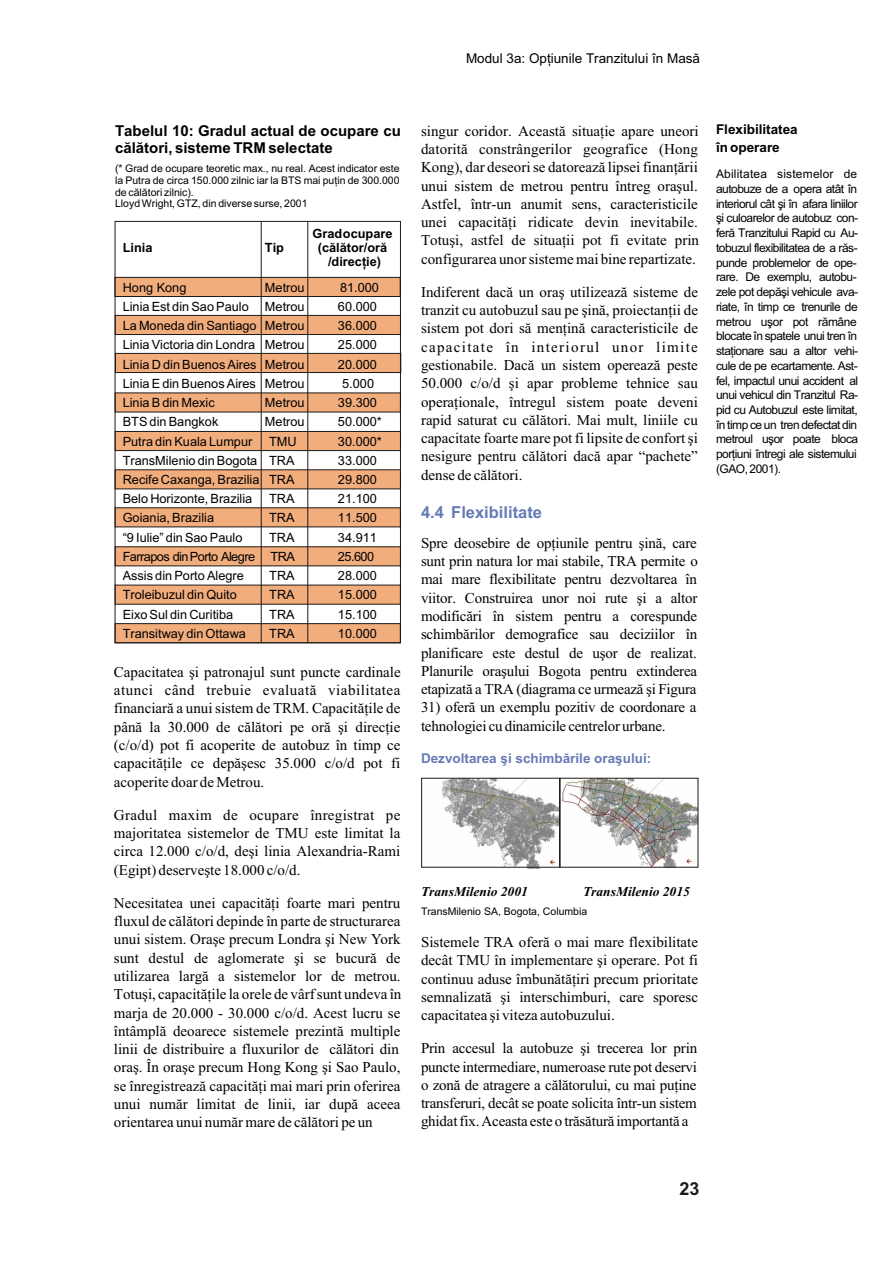
<style>
.page{position:relative;width:894px;height:1263px;background:#fff}
.page>*{position:absolute;margin:0;border:0;box-sizing:border-box;transform-origin:0 0}
.t1{font:700 18px "Arial CE";color:#1f1a17}
.t2{font:700 16.5px "Arial CE";color:#667ab5}
.t3{font:15px/18.3px "Times New Roman CE";color:#000;text-align:justify}
.t4{font:700 15px/16.8px "Arial CE";color:#000}
.t5{font:15px "Times New Roman";letter-spacing:-.01em;color:#000}
.t6{font:13.5px "Arial CE";color:#000}
.t7{font:700 13.5px "Arial CE";color:#667ab5}
.t8{font:italic 700 13.5px "Times New Roman";color:#000}
.t9{font:700 13.5px/18.1px "Arial CE";color:#000}
.t10{font:12.75px "Arial CE";color:#000}
.t11{font:700 12.75px/14.2px "Arial CE";color:#000;text-align:center}
.t12{font:12.75px "Arial CE";letter-spacing:-.045em;color:#000}
.t13{font:12px/14.7px "Arial CE";letter-spacing:-.04em;color:#000}
.t14{font:10.5px/11.7px "Arial CE";color:#000}
.s1{font-family:"Times New Roman"}
.s2{font-family:"Times New Roman CE"}
</style>
<div class="page">
<div style="left:115px;top:277px;width:286px;height:20px;background:#f2ad7d;border:1px solid #1f1a17"></div>
<div style="left:115px;top:315px;width:286px;height:20px;background:#f2ad7d;border:1px solid #1f1a17"></div>
<div style="left:115px;top:353px;width:286px;height:20px;background:#f2ad7d;border:1px solid #1f1a17"></div>
<div style="left:115px;top:393px;width:286px;height:19px;background:#f2ad7d"></div>
<div style="left:115px;top:431px;width:286px;height:20px;background:#f2ad7d;border:1px solid #1f1a17"></div>
<div style="left:115px;top:469px;width:286px;height:20px;background:#f2ad7d"></div>
<div style="left:115px;top:507px;width:286px;height:20px;background:#f2ad7d"></div>
<div style="left:115px;top:546px;width:286px;height:20px;background:#f2ad7d;border:1px solid #1f1a17"></div>
<div style="left:115px;top:585px;width:286px;height:20px;background:#f2ad7d"></div>
<div style="left:115px;top:623px;width:286px;height:20px;background:#f2ad7d;border:1px solid #1f1a17"></div>
<div style="left:115px;top:221px;width:286px;height:422px;border:1px solid #1f1a17"></div>
<hr style="left:261px;top:221px;width:1px;height:421px;background:#1f1a17">
<hr style="left:308px;top:221px;width:1px;height:421px;background:#1f1a17">
<img style="left:422px;top:780px;width:276px;height:88px">
<div style="left:421px;top:778px;width:139px;height:89px;border:1px solid #1f1a17"></div>
<p class="t6" style="left:466px;top:51px;width:236px">Modul 3a: Opþiunile Tranzitului în Masã</p>
<p class="t4" style="left:115px;top:124px;width:287px">Tabelul 10: Gradul actual de ocupare cu cãlãtori, sisteme TRM selectate</p>
<p class="t14" style="left:115px;top:163px;width:286px">(* Grad de ocupare teoretic max., nu real. Acest indicator este la Putra de circa 150.000 zilnic iar la BTS mai puþin de 300.000 de cãlãtori zilnic).<br>Lloyd Wright, GTZ, din diverse surse, 2001</p>
<p class="t11" style="left:313px;top:228px;width:82px">Grad ocupare</p>
<p class="t11" style="left:123px;top:242px;width:31px">Linia</p>
<p class="t11" style="left:265px;top:242px;width:21px">Tip</p>
<p class="t11" style="left:318px;top:242px;width:71px">(cãlãtor/orã /direcþie)</p>
<p class="t10" style="left:123px;top:280px;width:65px">Hong Kong</p>
<p class="t10" style="left:265px;top:280px;width:41px">Metrou</p>
<p class="t10" style="left:340px;top:280px;width:40px">81.000</p>
<p class="t10" style="left:123px;top:300px;width:128px">Linia Est din Sao Paulo</p>
<p class="t10" style="left:265px;top:300px;width:41px">Metrou</p>
<p class="t10" style="left:338px;top:300px;width:40px">60.000</p>
<p class="t10" style="left:123px;top:319px;width:183px">La Moneda din Santiago Metrou</p>
<p class="t10" style="left:338px;top:319px;width:40px">36.000</p>
<p class="t10" style="left:123px;top:338px;width:183px">Linia Victoria din Londra Metrou</p>
<p class="t10" style="left:338px;top:338px;width:40px">25.000</p>
<p class="t10" style="left:123px;top:357px;width:183px">Linia D din Buenos Aires Metrou</p>
<p class="t10" style="left:338px;top:357px;width:40px">20.000</p>
<p class="t10" style="left:123px;top:376px;width:183px">Linia E din Buenos Aires Metrou</p>
<p class="t10" style="left:342px;top:376px;width:33px">5.000</p>
<p class="t10" style="left:123px;top:396px;width:94px">Linia B din Mexic</p>
<p class="t10" style="left:265px;top:396px;width:41px">Metrou</p>
<p class="t10" style="left:338px;top:396px;width:40px">39.300</p>
<p class="t10" style="left:123px;top:415px;width:97px">BTS din Bangkok</p>
<p class="t10" style="left:265px;top:415px;width:41px">Metrou</p>
<p class="t10" style="left:338px;top:415px;width:45px">50.000*</p>
<p class="t10" style="left:123px;top:434px;width:131px">Putra din Kuala Lumpur</p>
<p class="t10" style="left:269px;top:434px;width:29px">TMU</p>
<p class="t10" style="left:338px;top:434px;width:45px">30.000*</p>
<p class="t10" style="left:123px;top:453px;width:173px">TransMilenio din Bogota TRA</p>
<p class="t10" style="left:338px;top:453px;width:40px">33.000</p>
<p class="t10" style="left:123px;top:473px;width:173px">Recife Caxanga, Brazilia TRA</p>
<p class="t10" style="left:338px;top:473px;width:40px">29.800</p>
<p class="t10" style="left:123px;top:492px;width:131px">Belo Horizonte, Brazilia</p>
<p class="t10" style="left:269px;top:492px;width:27px">TRA</p>
<p class="t10" style="left:338px;top:492px;width:40px">21.100</p>
<p class="t10" style="left:123px;top:511px;width:93px">Goiania, Brazilia</p>
<p class="t10" style="left:269px;top:511px;width:27px">TRA</p>
<p class="t10" style="left:338px;top:511px;width:40px">11.500</p>
<p class="t10" style="left:123px;top:530px;width:121px">“9 Iulie” din Sao Paulo</p>
<p class="t10" style="left:269px;top:530px;width:27px">TRA</p>
<p class="t10" style="left:338px;top:530px;width:40px">34.911</p>
<p class="t12" style="left:123px;top:550px;width:174px">Farrapos din Porto Alegre TRA</p>
<p class="t10" style="left:338px;top:550px;width:38px">25.600</p>
<p class="t10" style="left:123px;top:569px;width:123px">Assis din Porto Alegre</p>
<p class="t10" style="left:269px;top:569px;width:27px">TRA</p>
<p class="t10" style="left:338px;top:569px;width:41px">28.000</p>
<p class="t10" style="left:123px;top:588px;width:116px">Troleibuzul din Quito</p>
<p class="t10" style="left:269px;top:588px;width:27px">TRA</p>
<p class="t10" style="left:338px;top:588px;width:41px">15.000</p>
<p class="t10" style="left:123px;top:607px;width:112px">Eixo Sul din Curitiba</p>
<p class="t10" style="left:269px;top:607px;width:27px">TRA</p>
<p class="t10" style="left:338px;top:607px;width:41px">15.100</p>
<p class="t10" style="left:123px;top:626px;width:125px">Transitway din Ottawa</p>
<p class="t10" style="left:269px;top:626px;width:27px">TRA</p>
<p class="t10" style="left:338px;top:626px;width:41px">10.000</p>
<p class="t3" style="left:114px;top:663px;width:288px">Capacitatea ºi patronajul sunt puncte cardinale atunci când trebuie evaluatã viabilitatea financiarã a unui sistem de TRM. Capacitãþile de pânã la 30.000 de cãlãtori pe orã ºi direcþie (c/o/d) pot fi acoperite de autobuz în timp ce capacitãþile ce depãºesc 35.000 c/o/d pot fi acoperite doar de Metrou.</p>
<p class="t3" style="left:114px;top:806px;width:288px">Gradul maxim de ocupare înregistrat pe majoritatea sistemelor de TMU este limitat la circa 12.000 c/o/d, deºi linia Alexandria-Rami (Egipt) deserveºte 18.000 c/o/d.</p>
<p class="t3" style="left:114px;top:894px;width:289px;text-align:left"><span class="s1">Necesitatea</span> unei capacitãþi foarte mari pentru fluxul de cãlãtori depinde în parte de structurarea unui sistem. Oraºe precum Londra ºi New York sunt destul de aglomerate ºi se bucurã de utilizarea largã a sistemelor lor de metrou.<br>Totuºi, capacitãþile la orele de vârf sunt undeva în marja de 20.000 - 30.000 c/o/d. Acest lucru se întâmplã deoarece sistemele prezintã multiple linii de distribuire a fluxurilor de cãlãtori din oraº. În oraºe precum Hong Kong ºi Sao Paulo, se înregistreazã capacitãþi mai mari prin oferirea unui numãr limitat de linii, iar dupã aceea orientarea unui numãr mare de cãlãtori pe un</p>
<p class="t3" style="left:421px;top:122px;width:280px">singur coridor. Aceastã situaþie apare uneori datoritã constrângerilor geografice (Hong Kong), dar deseori se datoreazã lipsei finanþãrii unui sistem de metrou pentru întreg oraºul.<br>Astfel, într-un anumit sens, caracteristicile unei capacitãþi ridicate devin inevitabile.<br>Totuºi, astfel de situaþii pot fi evitate prin configurarea unor sisteme mai bine repartizate.</p>
<p class="t3" style="left:421px;top:283px;width:279px">Indiferent dacã un oraº utilizeazã sisteme de tranzit cu autobuzul sau pe ºinã, proiectanþii de sistem pot dori sã menþinã caracteristicile de capacitate în interiorul unor limite gestionabile. Dacã un sistem opereazã peste 50.000 c/o/d ºi apar probleme tehnice sau operaþionale, întregul sistem poate deveni rapid saturat cu cãlãtori. Mai mult, liniile cu capacitate foarte mare pot fi lipsite de confort ºi nesigure pentru cãlãtori dacã apar “pachete” dense de cãlãtori.</p>
<p class="t2" style="left:421px;top:506px;width:123px">4.4 Flexibilitate</p>
<p class="t3" style="left:421px;top:534px;width:278px">Spre deosebire de opþiunile pentru ºinã, care sunt prin natura lor mai stabile, TRA permite o mai mare flexibilitate pentru dezvoltarea în viitor. Construirea unor noi rute ºi a altor modificãri în sistem pentru a corespunde schimbãrilor demografice sau deciziilor în planificare este destul de uºor de realizat.<br>Planurile oraºului Bogota pentru extinderea etapizatã a TRA (diagrama ce urmeazã ºi Figura</p>
<p class="t3" style="left:421px;top:698px;width:277px">31) oferã un exemplu pozitiv de coordonare a tehnologiei cu dinamicile centrelor urbane.</p>
<p class="t7" style="left:421px;top:753px;width:232px">Dezvoltarea ºi schimbãrile oraºului:</p>
<p class="t9" style="left:716px;top:122px;width:83px">Flexibilitatea în operare</p>
<p class="t13" style="left:716px;top:167px;width:144px">Abilitatea sistemelor de autobuze de a opera atât în interiorul cât ºi în afara liniilor ºi culoarelor de autobuz con&shy;ferã Tranzitului Rapid cu Au&shy;tobuzul flexibilitatea de a rãs&shy;punde problemelor de ope&shy;rare. De exemplu, autobu&shy;zele pot depãºi vehicule ava&shy;riate, în timp ce trenurile de metrou uºor pot rãmâne blocate în spatele unui tren în staþionare sau a altor vehi&shy;cule de pe ecartamente. Ast&shy;fel, impactul unui accident al unui vehicul din Tranzitul Ra&shy;pid cu Autobuzul este limitat, în timp ce un tren defectat din metroul uºor poate bloca porþiuni întregi ale sistemului (GAO, 2001).</p>
<p class="t8" style="left:421px;top:886px;width:108px">TransMilenio 2001</p>
<p class="t8" style="left:583px;top:886px;width:108px">TransMilenio 2015</p>
<p class="t14" style="left:421px;top:905px;width:168px">TransMilenio SA, Bogota, Columbia</p>
<p class="t3" style="left:421px;top:933px;width:279px">Sistemele TRA oferã o mai mare flexibilitate decât TMU în implementare ºi operare. Pot fi continuu aduse îmbunãtãþiri precum prioritate semnalizatã ºi interschimburi, care sporesc capacitatea ºi viteza autobuzului.</p>
<p class="t5" style="left:421px;top:1043px;width:278px">Prin accesul la autobu<span class="s2">ze ºi trecerea lor prin</span></p>
<p class="t3" style="left:421px;top:1058px;width:278px">puncte intermediare, numeroase rute pot deservi o zonã de atragere a cãlãtorului, cu mai puþine transferuri, decât se poate solicita într-un sistem ghidat fix. Aceasta este o trãsãturã importantã a</p>
<p class="t1" style="left:679px;top:1182px;width:22px">23</p>
</div>
